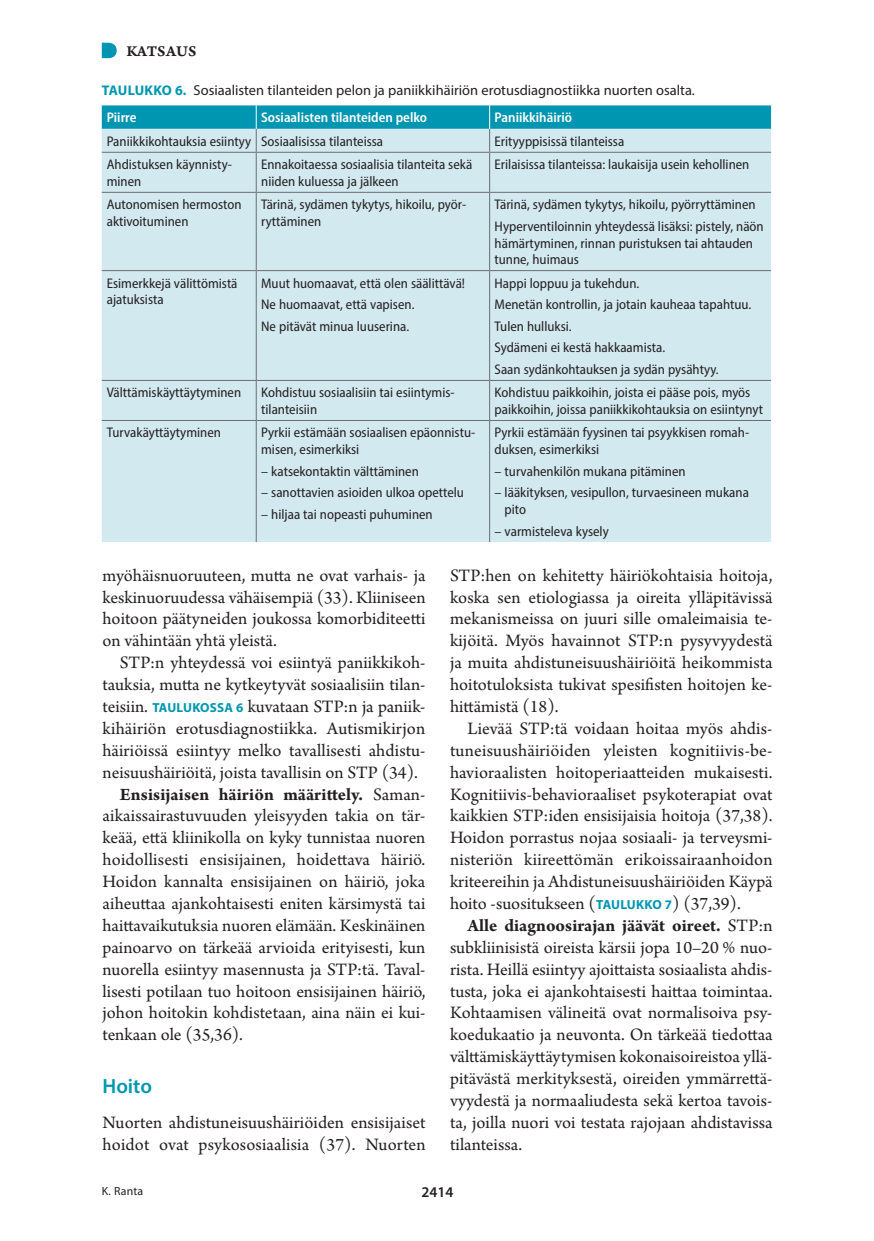
<style>
.page{position:relative;width:874px;height:1241px;background:#fff}
.page>*{position:absolute;margin:0;border:0;box-sizing:border-box;transform-origin:0 0}
.v1{font:600 20.65px "Myriad Pro";color:#0096b1}
.l_ei_sis{font:18.38px/21.9px "Arno Pro";color:#231f20;text-align:justify}
.vinj{font:15.75px "Arno Pro Smbd Caption";letter-spacing:.005em;color:#231f20}
.t1{font:600 14.88px "Myriad Pro";color:#231f20}
.kt{font:14.35px "Myriad Pro";color:#231f20}
.t{font:semi-condensed 14px/16.6px "Myriad Pro";color:#231f20}
.t_pl{font:600 semi-condensed 14px "Myriad Pro";color:#fff}
.Ala{font:11.9px "Myriad Pro";letter-spacing:.02em;color:#231f20}
.s1{font-weight:700;font-size:14px;color:#0096b1}
.s2{font-family:"Myriad Pro";font-weight:700;font-size:13.12px;color:#0096b1}
.s3{font-weight:700}
</style>
<div class="page">
<div style="left:102px;top:153px;width:668px;height:389px;background:#d3e9f0"></div>
<hr style="left:102px;top:152px;width:154px;height:1px;background:#6c6d70">
<hr style="left:256px;top:152px;width:233px;height:1px;background:#6c6d70">
<hr style="left:256px;top:153px;width:1px;height:39px;background:#6c6d70">
<hr style="left:489px;top:152px;width:281px;height:1px;background:#6c6d70">
<hr style="left:489px;top:153px;width:1px;height:39px;background:#6c6d70">
<hr style="left:102px;top:192px;width:154px;height:1px;background:#6c6d70">
<hr style="left:256px;top:192px;width:233px;height:1px;background:#6c6d70">
<hr style="left:256px;top:193px;width:1px;height:77px;background:#6c6d70">
<hr style="left:489px;top:192px;width:281px;height:1px;background:#6c6d70">
<hr style="left:489px;top:193px;width:1px;height:77px;background:#6c6d70">
<hr style="left:102px;top:270px;width:154px;height:1px;background:#6c6d70">
<hr style="left:256px;top:270px;width:233px;height:1px;background:#6c6d70">
<hr style="left:256px;top:271px;width:1px;height:109px;background:#6c6d70">
<hr style="left:489px;top:270px;width:281px;height:1px;background:#6c6d70">
<hr style="left:489px;top:271px;width:1px;height:109px;background:#6c6d70">
<hr style="left:102px;top:380px;width:154px;height:1px;background:#6c6d70">
<hr style="left:256px;top:380px;width:233px;height:1px;background:#6c6d70">
<hr style="left:256px;top:381px;width:1px;height:39px;background:#6c6d70">
<hr style="left:489px;top:380px;width:281px;height:1px;background:#6c6d70">
<hr style="left:489px;top:381px;width:1px;height:39px;background:#6c6d70">
<hr style="left:102px;top:420px;width:154px;height:1px;background:#6c6d70">
<hr style="left:256px;top:420px;width:233px;height:1px;background:#6c6d70">
<hr style="left:256px;top:421px;width:1px;height:121px;background:#6c6d70">
<hr style="left:489px;top:420px;width:281px;height:1px;background:#6c6d70">
<hr style="left:489px;top:421px;width:1px;height:121px;background:#6c6d70">
<svg style="left:102px;top:105px;width:668px;height:47px;background:#6abfd0"></svg>
<svg style="left:102px;top:43px;width:15px;height:15px"></svg>
<p class="vinj" style="left:126px;top:41px;width:71px">KATSAUS</p>
<p class="kt" style="left:102px;top:82px;width:594px"><span class="s1">TAULUKKO 6.</span> Sosiaalisten tilanteiden pelon ja paniikkihäiriön erotusdiagnostiikka nuorten osalta.</p>
<p class="t_pl" style="left:107px;top:109px;width:31px">Piirre</p>
<p class="t_pl" style="left:261px;top:109px;width:167px">Sosiaalisten tilanteiden pelko</p>
<p class="t_pl" style="left:494px;top:109px;width:79px">Paniikkihäiriö</p>
<p class="t" style="left:107px;top:133px;width:146px">Paniikkikohtauksia esiintyy</p>
<p class="t" style="left:261px;top:133px;width:123px">Sosiaalisissa tilanteissa</p>
<p class="t" style="left:494px;top:133px;width:131px">Erityyppisissä tilanteissa</p>
<p class="t" style="left:107px;top:156px;width:126px">Ahdistuksen käynnisty&shy;minen</p>
<p class="t" style="left:261px;top:156px;width:212px">Ennakoitaessa sosiaalisia tilanteita sekä niiden kuluessa ja jälkeen</p>
<p class="t" style="left:494px;top:156px;width:256px">Erilaisissa tilanteissa: laukaisija usein kehollinen</p>
<p class="t" style="left:107px;top:196px;width:136px">Autonomisen hermoston aktivoituminen</p>
<p class="t" style="left:261px;top:196px;width:206px">Tärinä, sydämen tykytys, hikoilu, pyör&shy;ryttäminen</p>
<p class="t" style="left:494px;top:196px;width:262px">Tärinä, sydämen tykytys, hikoilu, pyörryttäminen</p>
<p class="t" style="left:494px;top:218px;width:270px">Hyperventiloinnin yhteydessä lisäksi: pistely, näön hämärtyminen, rinnan puristuksen tai ahtauden tunne, huimaus</p>
<p class="t" style="left:107px;top:274px;width:132px">Esimerkkejä välittömistä ajatuksista</p>
<p class="t" style="left:261px;top:274px;width:205px">Muut huomaavat, että olen säälittävä!</p>
<p class="t" style="left:261px;top:296px;width:155px">Ne huomaavat, että vapisen.</p>
<p class="t" style="left:261px;top:317px;width:149px">Ne pitävät minua luuserina.</p>
<p class="t" style="left:494px;top:274px;width:146px">Happi loppuu ja tukehdun.</p>
<p class="t" style="left:494px;top:296px;width:258px">Menetän kontrollin, ja jotain kauheaa tapahtuu.</p>
<p class="t" style="left:494px;top:317px;width:79px">Tulen hulluksi.</p>
<p class="t" style="left:494px;top:339px;width:172px">Sydämeni ei kestä hakkaamista.</p>
<p class="t" style="left:494px;top:361px;width:225px">Saan sydänkohtauksen ja sydän pysähtyy.</p>
<p class="t" style="left:107px;top:384px;width:136px">Välttämiskäyttäytyminen</p>
<p class="t" style="left:261px;top:384px;width:194px">Kohdistuu sosiaalisiin tai esiintymis&shy;tilanteisiin</p>
<p class="t" style="left:494px;top:384px;width:270px">Kohdistuu paikkoihin, joista ei pääse pois, myös paikkoihin, joissa paniikkikohtauksia on esiintynyt</p>
<p class="t" style="left:107px;top:424px;width:116px">Turvakäyttäytyminen</p>
<p class="t" style="left:261px;top:424px;width:215px">Pyrkii estämään sosiaalisen epäonnistu&shy;misen, esimerkiksi</p>
<p class="t" style="left:261px;top:462px;width:159px">– katsekontaktin välttäminen</p>
<p class="t" style="left:261px;top:484px;width:204px">– sanottavien asioiden ulkoa opettelu</p>
<p class="t" style="left:261px;top:505px;width:173px">– hiljaa tai nopeasti puhuminen</p>
<p class="t" style="left:494px;top:424px;width:256px">Pyrkii estämään fyysinen tai psyykkisen romah&shy;duksen, esimerkiksi</p>
<p class="t" style="left:494px;top:462px;width:192px">– turvahenkilön mukana pitäminen</p>
<p class="t" style="left:504px;top:484px;width:246px;text-indent:-10px">– lääkityksen, vesipullon, turvaesineen mukana pito</p>
<p class="t" style="left:494px;top:522px;width:116px">– varmisteleva kysely</p>
<p class="l_ei_sis" style="left:102px;top:565px;width:324px">myöhäisnuoruuteen, mutta ne ovat varhais- ja keskinuoruudessa vähäisempiä (33). Kliiniseen hoitoon päätyneiden joukossa komorbiditeetti on vähintään yhtä yleistä.</p>
<p class="l_ei_sis" style="left:102px;top:652px;width:324px;text-indent:17px">STP:n yhteydessä voi esiintyä paniikkikoh&shy;tauksia, mutta ne kytkeytyvät sosiaalisiin tilan&shy;teisiin. <span class="s2">TAULUKOSSA 6</span> kuvataan STP:n ja paniik&shy;kihäiriön erotusdiagnostiikka. Autismikirjon häiriöissä esiintyy melko tavallisesti ahdistu&shy;neisuushäiriöitä, joista tavallisin on STP (34).</p>
<p class="l_ei_sis" style="left:102px;top:784px;width:324px;text-indent:17px"><span class="s3">Ensisijaisen häiriön määrittely.</span> Saman&shy;aikaissairastuvuuden yleisyyden takia on tär&shy;keää, että kliinikolla on kyky tunnistaa nuoren hoidollisesti ensisijainen, hoidettava häiriö.<br>Hoidon kannalta ensisijainen on häiriö, joka aiheuttaa ajankohtaisesti eniten kärsimystä tai haittavaikutuksia nuoren elämään. Keskinäinen painoarvo on tärkeää arvioida erityisesti, kun nuorella esiintyy masennusta ja STP:tä. Taval&shy;lisesti potilaan tuo hoitoon ensisijainen häiriö, johon hoitokin kohdistetaan, aina näin ei kui&shy;tenkaan ole (35,36).</p>
<p class="v1" style="left:102px;top:1072px;width:51px">Hoito</p>
<p class="l_ei_sis" style="left:102px;top:1112px;width:324px">Nuorten ahdistuneisuushäiriöiden ensisijaiset hoidot ovat psykososiaalisia (37). Nuorten</p>
<p class="l_ei_sis" style="left:450px;top:565px;width:324px">STP:hen on kehitetty häiriökohtaisia hoitoja, koska sen etiologiassa ja oireita ylläpitävissä mekanismeissa on juuri sille omaleimaisia te&shy;kijöitä. Myös havainnot STP:n pysyvyydestä ja muita ahdistuneisuushäiriöitä heikommista hoitotuloksista tukivat spesifisten hoitojen ke&shy;hittämistä (18).</p>
<p class="l_ei_sis" style="left:450px;top:718px;width:324px;text-indent:17px">Lievää STP:tä voidaan hoitaa myös ahdis&shy;tuneisuushäiriöiden yleisten kognitiivis-be&shy;havioraalisten hoitoperiaatteiden mukaisesti.<br>Kognitiivis-behavioraaliset psykoterapiat ovat kaikkien STP:iden ensisijaisia hoitoja (37,38).<br>Hoidon porrastus nojaa sosiaali- ja terveysmi&shy;nisteriön kiireettömän erikoissairaanhoidon kriteereihin ja Ahdistuneisuushäiriöiden Käypä hoito ‑suositukseen (<span class="s2">TAULUKKO 7</span>) (37,39).</p>
<p class="l_ei_sis" style="left:450px;top:915px;width:324px;text-indent:17px"><span class="s3">Alle diagnoosirajan jäävät oireet.</span> STP:n subkliinisistä oireista kärsii jopa 10–20 % nuo&shy;rista. Heillä esiintyy ajoittaista sosiaalista ahdis&shy;tusta, joka ei ajankohtaisesti haittaa toimintaa.<br>Kohtaamisen välineitä ovat normalisoiva psy&shy;koedukaatio ja neuvonta. On tärkeää tiedottaa välttämiskäyttäytymisen kokonaisoireistoa yllä&shy;pitävästä merkityksestä, oireiden ymmärrettä&shy;vyydestä ja normaaliudesta sekä kertoa tavois&shy;ta, joilla nuori voi testata rajojaan ahdistavissa tilanteissa.</p>
<p class="Ala" style="left:102px;top:1183px;width:43px">K. Ranta</p>
<p class="t1" style="left:421px;top:1182px;width:33px">2414</p>
</div>
